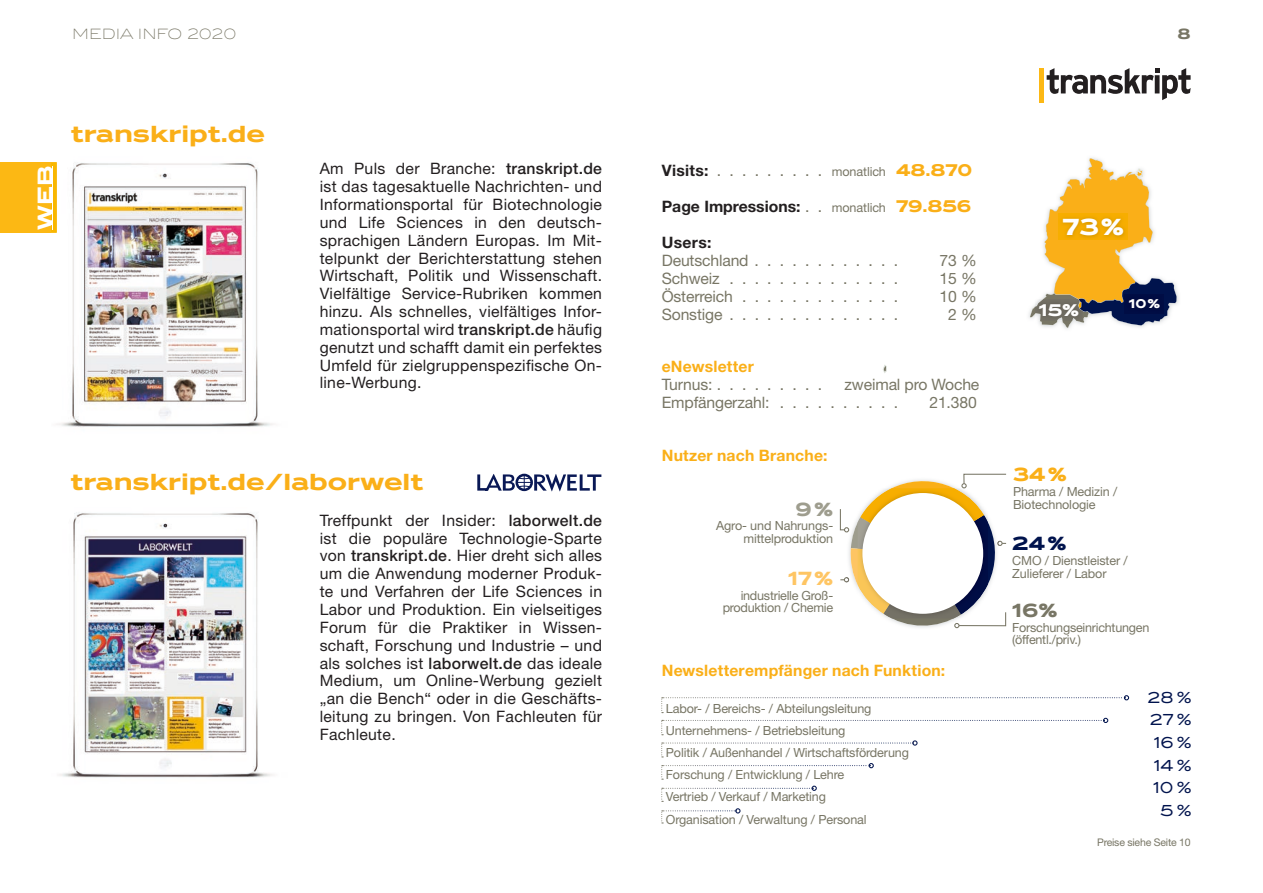
<style>
.page{position:relative;width:1263px;height:893px;background:#fff}
.page>*{position:absolute;margin:0;border:0;box-sizing:border-box;transform-origin:0 0}
.t1{font:700 23.1px "Zentralia";color:#faaf18}
.t2{font:700 23.1px "Zentralia";color:#fff}
.t3{font:700 21px "Zentralia";color:#fff}
.t4{font:700 18.9px "Zentralia";color:#faaf18}
.t5{font:700 18.9px "Zentralia";color:#787665}
.t6{font:700 18.9px "Zentralia";color:#00134d}
.t7{font:700 18.9px "Zentralia";color:#fec563}
.t8{font:700 18.9px "Zentralia";color:#9e9d8e}
.t9{font:700 16.8px "Zentralia";color:#fff}
.t10{font:15.75px/17.9px "Helvetica Neue LT Std";letter-spacing:.02em;color:#231f20;text-align:justify}
.t11{font:15.75px/18px "Helvetica Neue LT Std";letter-spacing:-.01em;color:#787665}
.t12{font:700 15.75px "Helvetica Neue LT Std";letter-spacing:.015em;color:#faaf18}
.t13{font:700 15.75px "Helvetica Neue LT Std";color:#231f20}
.t14{font:600 15.75px/22.6px "Zentralia";color:#00134d;text-align:justify}
.t15{font:14.7px "Zentralia Zart";color:#787665}
.t16{font:700 14.7px "Zentralia";color:#787665}
.t17{font:12.6px/12.6px "Helvetica Neue LT Std";letter-spacing:-.01em;color:#787665}
.t18{font:700 12.6px "Zentralia";color:#fff}
.t19{font:10.5px "Helvetica Neue LT Std";letter-spacing:-.02em;color:#787665}
.s1{font-weight:500}
.s2{font-weight:700;color:#231f20}
.s3{font-size:12.6px}
.s4{font-family:"Zentralia";font-weight:700;font-size:16.8px;color:#faaf18}
.s5{font-weight:400;color:#787665}
.s6{font-weight:400;font-size:12.6px;color:#787665}
.s7{font-family:"Zentralia";font-size:16.8px;color:#faaf18}
</style>
<div class="page">
<div style="left:0;top:162px;width:57px;height:71px;background:#fcb814"></div>
<svg style="left:477px;top:474px;width:124px;height:17px"></svg>
<svg style="left:1047px;top:68px;width:144px;height:32px"></svg>
<div style="left:1039px;top:68px;width:5px;height:35px;background:#fcb814"></div>
<img style="left:57px;top:163px;width:216px;height:264px">
<img style="left:51px;top:162px;width:6px;height:71px">
<img style="left:51px;top:167px;width:2px;height:62px">
<img style="left:59px;top:512px;width:214px;height:266px">
<svg style="left:661px;top:808px;width:79px;height:15px"></svg>
<svg style="left:839px;top:473px;width:168px;height:156px"></svg>
<svg style="left:883px;top:365px;width:4px;height:8px"></svg>
<svg style="left:661px;top:695px;width:468px;height:62px"></svg>
<svg style="left:661px;top:763px;width:213px;height:17px"></svg>
<svg style="left:661px;top:786px;width:156px;height:16px"></svg>
<svg style="left:1030px;top:158px;width:147px;height:170px"></svg>
<img style="left:1124px;top:295px;width:40px;height:18px">
<p class="t15" style="left:72px;top:25px;width:166px">MEDIA INFO 2020</p>
<p class="t16" style="left:1177px;top:25px;width:15px">8</p>
<h2 class="t3" style="left:31px;top:230px;width:66px;rotate:-90deg">WEB</h2>
<h1 class="t1" style="left:71px;top:119px;width:196px">transkript.de</h1>
<p class="t10" style="left:320px;top:160px;width:284px">Am Puls der Branche: <span class="s1">transkript.de </span>ist das tagesaktuelle Nachrichten- und Informationsportal für Biotechnologie und Life Sciences in den deutsch&shy;sprachigen Ländern Europas. Im Mit&shy;telpunkt der Berichterstattung stehen Wirtschaft, Politik und Wissenschaft.<br>Vielfältige Service-Rubriken kommen hinzu. Als schnelles, vielfältiges Infor&shy;mationsportal wird <span class="s1">transkript.de</span> häufig genutzt und schafft damit ein perfektes Umfeld für zielgruppenspezifische On&shy;line-Werbung.</p>
<h1 class="t1" style="left:70px;top:467px;width:355px">transkript.de/laborwelt</h1>
<p class="t10" style="left:320px;top:511px;width:284px">Treffpunkt der Insider: <span class="s1">laborwelt.de </span>ist die populäre Technologie-Sparte von <span class="s1">transkript.de</span>. Hier dreht sich alles um die Anwendung moderner Produk&shy;te und Verfahren der Life Sciences in Labor und Produktion. Ein vielseitiges Forum für die Praktiker in Wissen&shy;schaft, Forschung und Industrie – und als solches ist <span class="s1">laborwelt.de</span> das ideale Medium, um Online-Werbung gezielt „an die Bench“ oder in die Geschäfts&shy;leitung zu bringen. Von Fachleuten für Fachleute.</p>
<p class="t11" style="left:662px;top:161px;width:312px"><span class="s2">Visits:</span> . . . . . . . . . <span class="s3">monatlich</span> <span class="s4">48.870</span></p>
<p class="t13" style="left:662px;top:196px;width:311px">Page Impressions: <span class="s5">. .</span> <span class="s6">monatlich</span> <span class="s7">79.856</span></p>
<p class="t13" style="left:662px;top:232px;width:51px">Users:</p>
<p class="t11" style="left:662px;top:251px;width:238px">Deutschland . . . . . . . . . . . .</p>
<p class="t11" style="left:940px;top:251px;width:39px">73 %</p>
<p class="t11" style="left:662px;top:269px;width:238px">Schweiz . . . . . . . . . . . . . .</p>
<p class="t11" style="left:940px;top:269px;width:39px">15 %</p>
<p class="t11" style="left:662px;top:287px;width:238px">Österreich . . . . . . . . . . . . .</p>
<p class="t11" style="left:940px;top:287px;width:39px">10 %</p>
<p class="t11" style="left:662px;top:305px;width:238px">Sonstige . . . . . . . . . . . . . .</p>
<p class="t11" style="left:948px;top:305px;width:30px">2 %</p>
<p class="t12" style="left:662px;top:357px;width:94px">eNewsletter</p>
<p class="t11" style="left:662px;top:375px;width:162px">Turnus: .........</p>
<p class="t11" style="left:662px;top:375px;width:319px;text-indent:183px">zweimal pro Woche<br>Empfängerzahl: . . . . . . . . . .</p>
<p class="t11" style="left:929px;top:393px;width:49px">21.380</p>
<p class="t12" style="left:662px;top:446px;width:167px">Nutzer nach Branche:</p>
<p class="t8" style="left:796px;top:497px;width:39px">9 %</p>
<p class="t17" style="left:716px;top:519px;width:119px;text-align:right">Agro- und Nahrungs&shy;mittelproduktion</p>
<p class="t7" style="left:788px;top:566px;width:46px">17 %</p>
<p class="t17" style="left:723px;top:589px;width:112px;text-align:right">industrielle Groß&shy;produktion / Chemie</p>
<p class="t12" style="left:662px;top:661px;width:285px">Newsletterempfänger nach Funktion:</p>
<p class="t17" style="left:666px;top:698px;width:245px;line-height:22px">Labor- / Bereichs- / Abteilungsleitung Unternehmens- / Betriebsleitung<br>Politik / Außenhandel / Wirtschaftsförderung Forschung / Entwicklung / Lehre<br>Vertrieb / Verkauf / Marketing<br>Organisation / Verwaltung / Personal</p>
<h1 class="t2" style="left:1062px;top:212px;width:63px">73 %</h1>
<p class="t9" style="left:1039px;top:299px;width:42px">15%</p>
<p class="t18" style="left:1129px;top:296px;width:33px">10 %</p>
<p class="t4" style="left:1013px;top:462px;width:55px">34%</p>
<p class="t17" style="left:1013px;top:485px;width:106px">Pharma / Medizin /<br>Biotechnologie</p>
<p class="t6" style="left:1012px;top:531px;width:56px">24%</p>
<p class="t17" style="left:1012px;top:554px;width:117px">CMO / Dienstleister /<br>Zulieferer / Labor</p>
<p class="t5" style="left:1012px;top:598px;width:47px">16%</p>
<p class="t17" style="left:1012px;top:621px;width:139px">Forschungseinrichtungen (öffentl./priv.)</p>
<p class="t14" style="left:1147px;top:686px;width:46px">28 % 27 % 16 % 14 % 10 %</p>
<p class="t14" style="left:1160px;top:799px;width:33px">5 %</p>
<p class="t19" style="left:1097px;top:836px;width:95px">Preise siehe Seite 10</p>
</div>
